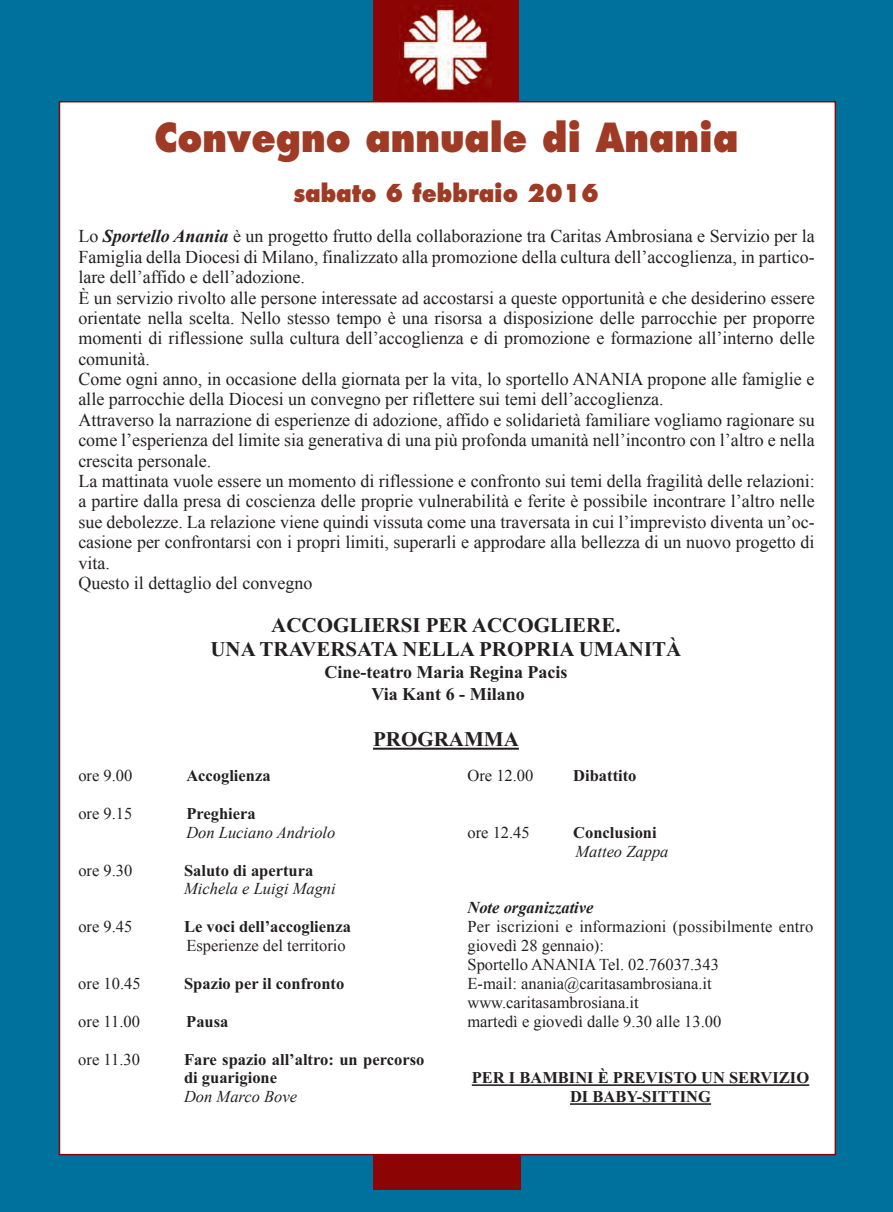
<style>
.page{position:relative;width:893px;height:1212px;background:#00719d}
.page>*{position:absolute;margin:0;border:0;box-sizing:border-box;transform-origin:0 0}
.t1{font:800 39px "Futura";color:#9f3a24;scale:.9 1}
.t2{font:800 24px "Futura";color:#9f3a24;scale:.9 1}
.t3{font:700 21px/23.4px "Times New Roman";color:#231f20;text-align:center}
.t4{font:18px/20.4px "Times New Roman";color:#231f20}
.t5{font:700 18px/22.5px "Times New Roman";color:#231f20;text-align:center}
.t6{font:16.5px/18.9px "Times New Roman";color:#231f20}
.t7{font:700 16.5px/18.6px "Times New Roman";color:#231f20}
.t8{font:italic 16.5px "Times New Roman";color:#231f20}
.t9{font:italic 700 16.5px "Times New Roman";color:#231f20}
.s1{font-weight:700;font-style:italic}
</style>
<div class="page">
<div style="left:60px;top:102px;width:775px;height:1052px;background:#fff"></div>
<div style="left:373px;top:1156px;width:148px;height:34px;background:#8c0403"></div>
<div style="left:373px;top:0;width:146px;height:101px;background:#8c0403"></div>
<img style="left:402px;top:5px;width:89px;height:86px">
<hr style="left:472px;top:1084px;width:337px;height:2px;background:#231f20">
<hr style="left:570px;top:1103px;width:141px;height:2px;background:#231f20">
<hr style="left:373px;top:748px;width:146px;height:2px;background:#231f20">
<h1 class="t1" style="left:154px;top:113px;width:650px">Convegno annuale di Anania</h1>
<h2 class="t2" style="left:294px;top:178px;width:341px">sabato 6 febbraio 2016</h2>
<p class="t4" style="left:78px;top:226px;width:738px">Lo <span class="s1">Sportello Anania</span> è un progetto frutto della collaborazione tra Caritas Ambrosiana e Servizio per la Famiglia della Diocesi di Milano, finalizzato alla promozione della cultura dell’accoglienza, in partico&shy;lare dell’affido e dell’adozione.<br>È un servizio rivolto alle persone interessate ad accostarsi a queste opportunità e che desiderino essere orientate nella scelta. Nello stesso tempo è una risorsa a disposizione delle parrocchie per proporre momenti di riflessione sulla cultura dell’accoglienza e di promozione e formazione all’interno delle comunità.<br>Come ogni anno, in occasione della giornata per la vita, lo sportello ANANIA propone alle famiglie e alle parrocchie della Diocesi un convegno per riflettere sui temi dell’accoglienza.<br>Attraverso la narrazione di esperienze di adozione, affido e solidarietà familiare vogliamo ragionare su come l’esperienza del limite sia generativa di una più profonda umanità nell’incontro con l’altro e nella crescita personale.<br>La mattinata vuole essere un momento di riflessione e confronto sui temi della fragilità delle relazioni: a partire dalla presa di coscienza delle proprie vulnerabilità e ferite è possibile incontrare l’altro nelle sue debolezze. La relazione viene quindi vissuta come una traversata in cui l’imprevisto diventa un’oc&shy;casione per confrontarsi con i propri limiti, superarli e approdare alla bellezza di un nuovo progetto di vita.<br>Questo il dettaglio del convegno</p>
<p class="t3" style="left:210px;top:613px;width:472px">ACCOGLIERSI PER ACCOGLIERE.<br>UNA TRAVERSATA NELLA PROPRIA UMANITÀ</p>
<p class="t5" style="left:324px;top:660px;width:245px">Cine-teatro Maria Regina Pacis<br>Via Kant 6 - Milano</p>
<p class="t3" style="left:373px;top:727px;width:147px">PROGRAMMA</p>
<p class="t6" style="left:78px;top:766px;width:56px">ore 9.00</p>
<p class="t7" style="left:186px;top:766px;width:86px">Accoglienza</p>
<p class="t6" style="left:78px;top:803px;width:56px">ore 9.15</p>
<p class="t7" style="left:186px;top:804px;width:71px">Preghiera</p>
<p class="t8" style="left:186px;top:821px;width:151px">Don Luciano Andriolo</p>
<p class="t6" style="left:78px;top:860px;width:56px">ore 9.30</p>
<p class="t7" style="left:184px;top:860px;width:131px">Saluto di apertura</p>
<p class="t8" style="left:184px;top:877px;width:153px">Michela e Luigi Magni</p>
<p class="t6" style="left:78px;top:917px;width:56px">ore 9.45</p>
<p class="t7" style="left:184px;top:917px;width:168px">Le voci dell’accoglienza</p>
<p class="t6" style="left:186px;top:936px;width:161px">Esperienze del territorio</p>
<p class="t6" style="left:78px;top:974px;width:64px">ore 10.45</p>
<p class="t7" style="left:184px;top:974px;width:162px">Spazio per il confronto</p>
<p class="t6" style="left:78px;top:1011px;width:63px">ore 11.00</p>
<p class="t7" style="left:186px;top:1012px;width:44px">Pausa</p>
<p class="t6" style="left:78px;top:1049px;width:63px">ore 11.30</p>
<p class="t7" style="left:184px;top:1049px;width:242px">Fare spazio all’altro: un percorso di guarigione</p>
<p class="t8" style="left:184px;top:1085px;width:115px">Don Marco Bove</p>
<p class="t6" style="left:467px;top:766px;width:67px">Ore 12.00</p>
<p class="t7" style="left:573px;top:766px;width:65px">Dibattito</p>
<p class="t6" style="left:467px;top:822px;width:64px">ore 12.45</p>
<p class="t7" style="left:573px;top:823px;width:85px">Conclusioni</p>
<p class="t8" style="left:575px;top:840px;width:95px">Matteo Zappa</p>
<p class="t9" style="left:467px;top:896px;width:128px">Note organizzative</p>
<p class="t6" style="left:467px;top:917px;width:347px">Per iscrizioni e informazioni (possibilmente entro giovedì 28 gennaio):<br>Sportello ANANIA Tel. 02.76037.343<br>E-mail: anania@caritasambrosiana.it www.caritasambrosiana.it<br>martedì e giovedì dalle 9.30 alle 13.00</p>
<p class="t7" style="left:472px;top:1068px;width:339px;text-align:center">PER I BAMBINI È PREVISTO UN SERVIZIO<br>DI BABY-SITTING</p>
</div>
